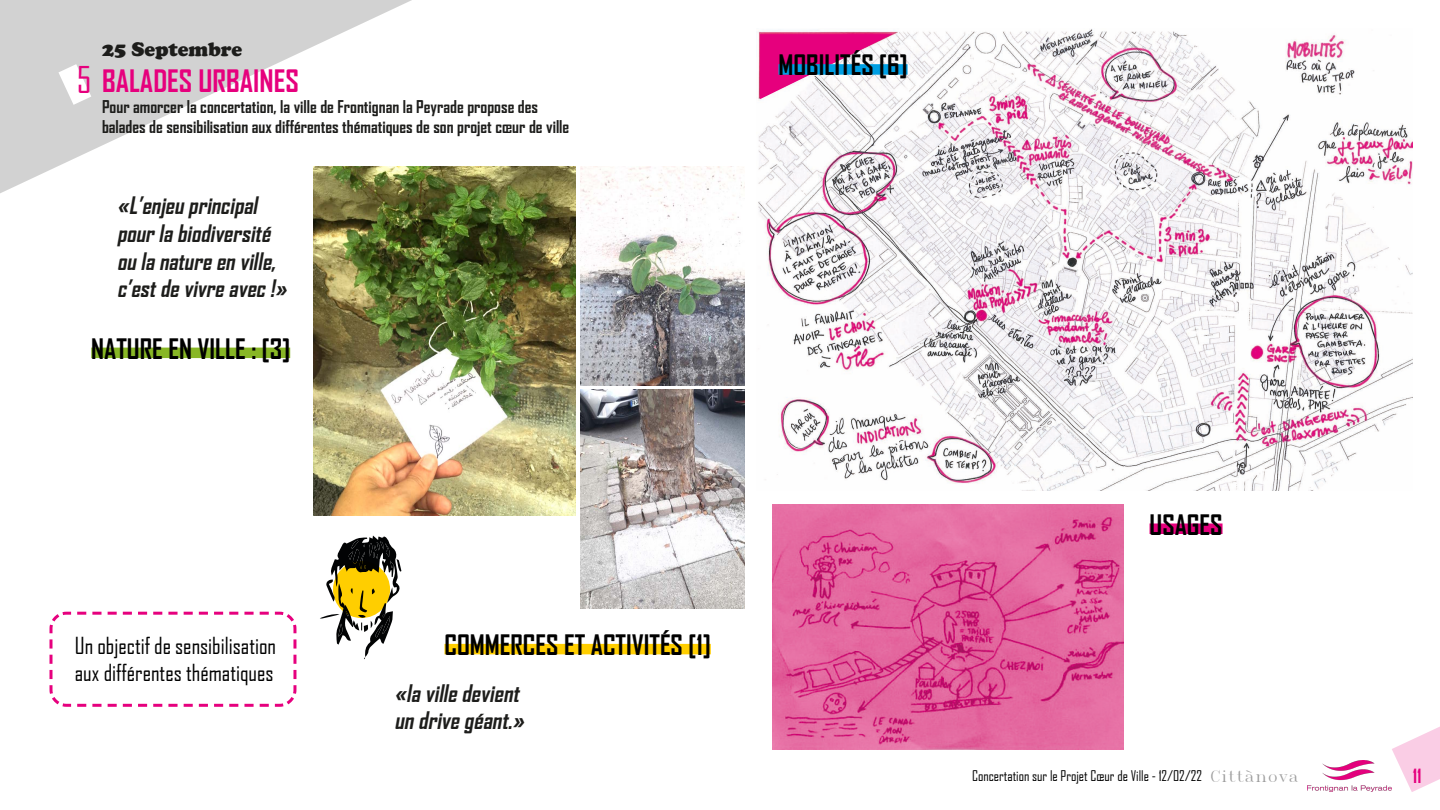
<style>
.page{position:relative;width:1440px;height:810px;background:#fff}
.page>*{position:absolute;margin:0;border:0;box-sizing:border-box;transform-origin:0 0}
.t1{font:35.33px "Agency FB";color:#e6007d}
.t2{font:700 29.62px "Agency FB";color:#e6007d}
._00_Paragraphe{font:700 27px "Agency FB";color:#000}
.t3{font:italic 700 23.17px/27.8px "Agency FB";color:#1d1d1b}
.t4{font:italic 700 23.1px/27.7px "Agency FB";color:#1d1d1b}
._00_Liste_puces{font:22.5px/27px "Agency FB";color:#000}
.t5{font:900 20.25px "Cooper";color:#1d1d1b}
.t6{font:700 18.75px "Agency FB";color:#e6007e}
._00_Sous-titre{font:700 16.88px/20.2px "Agency FB";color:#1d1d1b}
.t7{font:14.1px "Agency FB";color:#000}
.s1{font-family:"Roman T";font-size:15.38px;color:#9d9d9d}
</style>
<div class="page">
<img style="left:1307px;top:761px;width:85px;height:30px">
<svg style="left:1392px;top:726px;width:48px;height:66px"></svg>
<svg style="left:0;top:0;width:732px;height:415px"></svg>
<svg style="left:58px;top:64px;width:33px;height:41px"></svg>
<img style="left:314px;top:167px;width:261px;height:348px">
<img style="left:581px;top:167px;width:164px;height:219px">
<img style="left:581px;top:389px;width:164px;height:219px">
<div style="left:91px;top:348px;width:199px;height:10px;background:#88b726"></div>
<div style="left:444px;top:644px;width:267px;height:10px;background:#ffce00"></div>
<svg style="left:320px;top:536px;width:81px;height:123px"></svg>
<svg style="left:333px;top:561px;width:57px;height:57px;fill:#ffce00"></svg>
<img style="left:758px;top:29px;width:655px;height:461px">
<svg style="left:760px;top:34px;width:133px;height:65px"></svg>
<div style="left:778px;top:64px;width:130px;height:11px;background:#009fe3"></div>
<img style="left:772px;top:504px;width:352px;height:245px">
<div style="left:1150px;top:523px;width:73px;height:11px;background:#e6007d"></div>
<svg style="left:49px;top:611px;width:248px;height:96px"></svg>
<p class="t1" style="left:77px;top:58px;width:16px">5</p>
<p class="t5" style="left:102px;top:38px;width:142px">25 Septembre</p>
<p class="t2" style="left:102px;top:63px;width:198px">BALADES URBAINES</p>
<p class="_00_Sous-titre" style="left:102px;top:96px;width:469px">Pour amorcer la concertation, la ville de Frontignan la Peyrade propose des balades de sensibilisation aux différentes thématiques de son projet cœur de ville</p>
<p class="t4" style="left:117px;top:191px;width:176px">«L’enjeu principal pourla biodiversité ou la nature en ville, c’estde vivre avec !»</p>
<p class="_00_Paragraphe" style="left:91px;top:332px;width:200px">NATURE EN VILLE : [3]</p>
<p class="_00_Liste_puces" style="left:75px;top:631px;width:203px">Un objectif de sensibilisation aux différentes thématiques</p>
<p class="_00_Paragraphe" style="left:444px;top:628px;width:268px">COMMERCES ET ACTIVITÉS [1]</p>
<p class="t3" style="left:394px;top:678px;width:136px">«la ville devient un drive géant.»</p>
<p class="_00_Paragraphe" style="left:778px;top:49px;width:131px">MOBILITÉS [6]</p>
<p class="_00_Paragraphe" style="left:1150px;top:508px;width:74px">USAGES</p>
<p class="t7" style="left:972px;top:767px;width:329px">Concertation sur le Projet Cœur de Ville - 12/02/22 <span class="s1">Cittànova</span></p>
<p class="t6" style="left:1413px;top:764px;width:10px">11</p>
</div>
